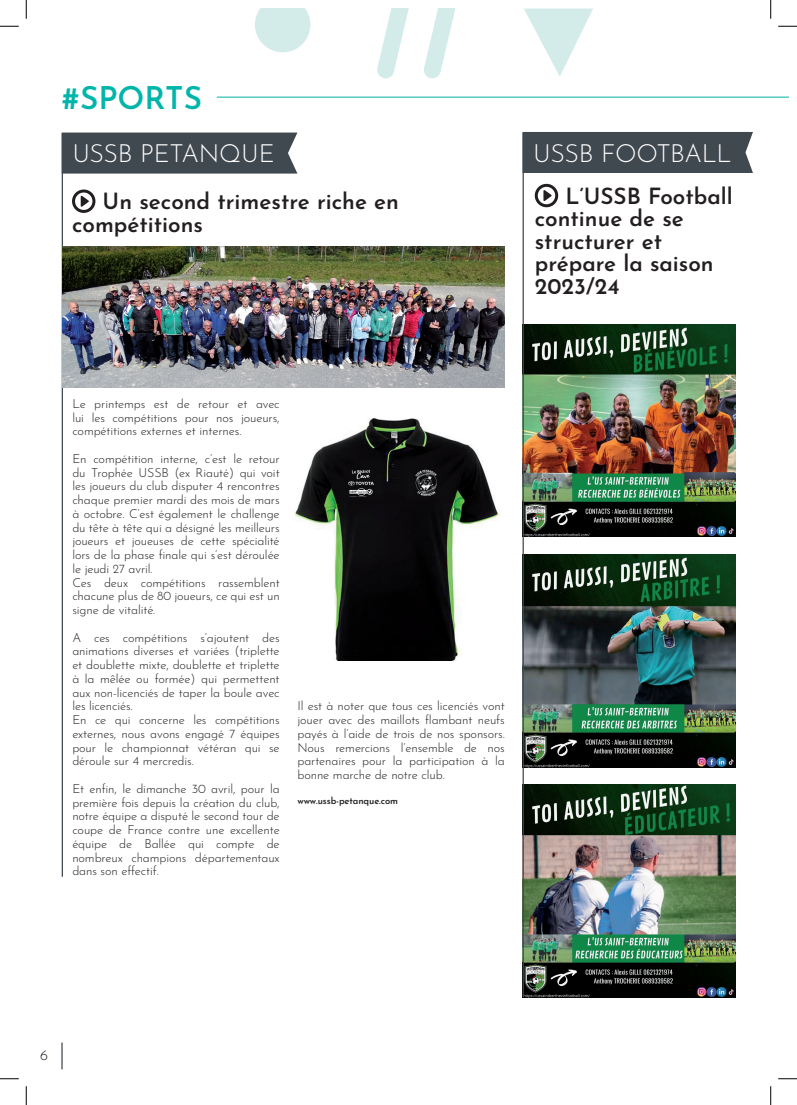
<style>
.page{position:relative;width:797px;height:1105px;background:#fff}
.page>*{position:absolute;margin:0;border:0;box-sizing:border-box;transform-origin:0 0}
.t1{font:600 31.5px "Josefin Sans";color:#00b5a9}
.t2{font:300 25px "Josefin Sans";letter-spacing:-.015em;color:#fff}
.t3{font:600 22.5px/22.5px "Josefin Sans";color:#231f20}
.t4{font:300 15px "Josefin Sans";color:#231f20}
.t5{font:300 12.5px/13.8px "Josefin Sans";letter-spacing:-.01em;color:#231f20;text-align:justify}
.t6{font:600 9.38px "Josefin Sans";letter-spacing:-.01em;color:#231f20}
</style>
<div class="page">
<hr style="left:61px;top:1042px;width:2px;height:27px;background:#414950">
<hr style="left:217px;top:97px;width:571px;height:1px;background:#00b5a9">
<svg style="left:255px;top:9px;width:55px;height:43px;background:#d9eeed"></svg>
<svg style="left:524px;top:9px;width:69px;height:67px"></svg>
<svg style="left:377px;top:9px;width:32px;height:69px"></svg>
<svg style="left:424px;top:9px;width:31px;height:69px"></svg>
<div style="left:63px;top:133px;width:234px;height:41px;background:#414950"></div>
<div style="left:522px;top:132px;width:231px;height:41px;background:#414950"></div>
<hr style="left:62px;top:133px;width:1px;height:744px;background:#414950">
<svg style="left:74px;top:191px;width:20px;height:20px"></svg>
<div style="left:72px;top:190px;width:23px;height:23px;border:3px solid #231f20;border-radius:50%"></div>
<svg style="left:81px;top:196px;width:8px;height:11px"></svg>
<img style="left:63px;top:247px;width:442px;height:141px">
<img style="left:293px;top:418px;width:206px;height:243px">
<svg style="left:536px;top:185px;width:20px;height:21px"></svg>
<div style="left:535px;top:184px;width:23px;height:23px;border:3px solid #231f20;border-radius:50%"></div>
<svg style="left:543px;top:190px;width:9px;height:11px"></svg>
<img style="left:524px;top:324px;width:211px;height:213px">
<img style="left:524px;top:784px;width:211px;height:213px">
<img style="left:524px;top:554px;width:211px;height:213px">
<hr style="left:522px;top:133px;width:2px;height:864px;background:#414950">
<svg style="left:0;top:25px;width:19px;height:2px"></svg>
<svg style="left:778px;top:25px;width:19px;height:2px"></svg>
<svg style="left:0;top:1078px;width:19px;height:1px"></svg>
<svg style="left:778px;top:1078px;width:19px;height:1px"></svg>
<svg style="left:25px;top:0;width:2px;height:19px"></svg>
<svg style="left:25px;top:1086px;width:2px;height:19px"></svg>
<svg style="left:770px;top:0;width:1px;height:19px"></svg>
<svg style="left:770px;top:1086px;width:1px;height:19px"></svg>
<h1 class="t1" style="left:62px;top:74px;width:142px">#SPORTS</h1>
<h2 class="t2" style="left:72px;top:135px;width:204px">USSB PETANQUE</h2>
<h2 class="t2" style="left:533px;top:134px;width:200px">USSB FOOTBALL</h2>
<h3 class="t3" style="left:72px;top:188px;width:328px;text-indent:31px">Un second trimestre riche en compétitions</h3>
<h3 class="t3" style="left:535px;top:183px;width:199px;text-indent:31px">L’USSB Football continue de se structurer et prépare la saison<br>2023/24</h3>
<p class="t5" style="left:72px;top:396px;width:209px">Le printemps est de retour et avec lui les compétitions pour nos joueurs, compétitions externes et internes.</p>
<p class="t5" style="left:72px;top:451px;width:209px;text-align:left">En compétition interne, c’est le retour du Trophée USSB (ex Riauté) qui voit les joueurs du club disputer 4 rencontres chaque premier mardi des mois de mars à octobre. C’est également le challenge du tête à tête qui a désigné les meilleurs joueurs et joueuses de cette spécialité lors de la phase finale qui s’est déroulée le jeudi 27 avril.<br>Ces deux compétitions rassemblent chacune plus de 80 joueurs, ce qui est un signe de vitalité.</p>
<p class="t5" style="left:72px;top:629px;width:209px;text-align:left">A ces compétitions s’ajoutent des animations diverses et variées (triplette et doublette mixte, doublette et triplette à la mêlée ou formée) qui permettent aux non-licenciés de taper la boule avec les licenciés.<br>En ce qui concerne les compétitions externes, nous avons engagé 7 équipes pour le championnat vétéran qui se déroule sur 4 mercredis.</p>
<p class="t5" style="left:72px;top:781px;width:209px">Et enfin, le dimanche 30 avril, pour la première fois depuis la création du club, notre équipe a disputé le second tour de coupe de France contre une excellente équipe de Ballée qui compte de nombreux champions départementaux dans son effectif.</p>
<p class="t5" style="left:297px;top:698px;width:209px">Il est à noter que tous ces licenciés vont jouer avec des maillots flambant neufs payés à l’aide de trois de nos sponsors.<br>Nous remercions l’ensemble de nos partenaires pour la participation à la bonne marche de notre club.</p>
<p class="t6" style="left:297px;top:794px;width:102px">www.ussb-petanque.com</p>
<p class="t4" style="left:40px;top:1044px;width:9px">6</p>
</div>
